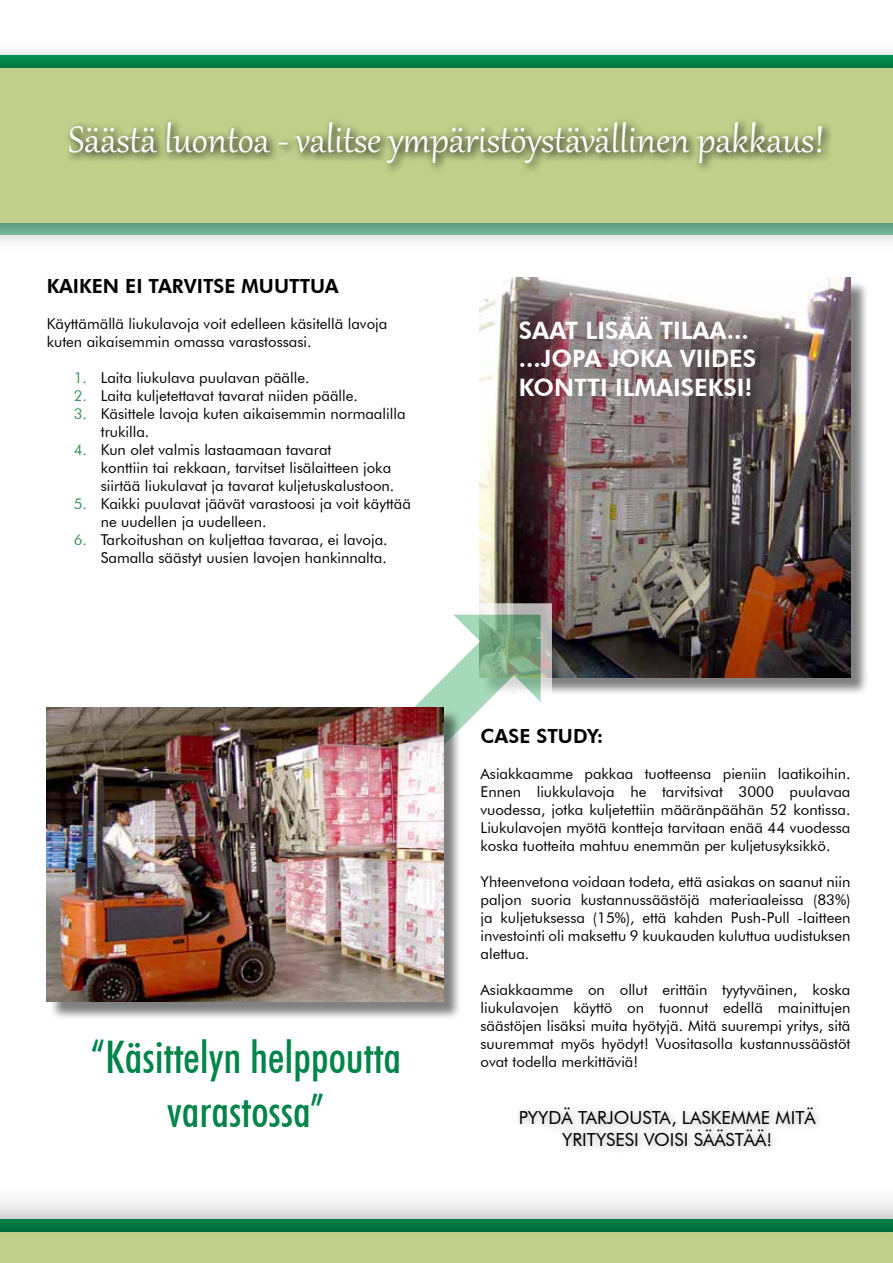
<style>
.page{position:relative;width:893px;height:1263px;background:#fff}
.page>*{position:absolute;margin:0;border:0;box-sizing:border-box;transform-origin:0 0}
.t1{font:45px "Gabriola";color:#fff}
.t2{font:500 condensed 45px "Futura BT";color:#008449}
.t3{font:800 24px/28.8px "Futura BT";color:#fff}
.t4{font:800 19.5px "Futura BT";color:#000}
.t5{font:18px/21.6px "Futura BT";color:#000;text-align:center}
.t6{font:15px/18px "Futura BT";color:#000}
.s1{color:#3f9557}
</style>
<div class="page">
<img style="left:0;top:1201px;width:893px;height:31px">
<div style="left:0;top:1232px;width:893px;height:31px;background:#c0cf8a"></div>
<img style="left:0;top:50px;width:893px;height:191px">
<div style="left:0;top:68px;width:893px;height:155px;background:#c0cf8a"></div>
<svg style="left:68px;top:121px;width:763px;height:49px"></svg>
<div style="left:481px;top:280px;width:388px;height:416px;background:#000;opacity:.5"></div>
<img style="left:479px;top:278px;width:371px;height:399px">
<svg style="left:415px;top:601px;width:139px;height:126px"></svg>
<div style="left:49px;top:709px;width:413px;height:312px;background:#000;opacity:.5"></div>
<img style="left:47px;top:707px;width:397px;height:295px">
<div style="left:514px;top:1101px;width:310px;height:54px;background:#000;opacity:.35"></div>
<h1 class="t1" style="left:68px;top:110px;width:758px">Säästä luontoa - valitse ympäristöystävällinen pakkaus!</h1>
<h3 class="t4" style="left:47px;top:278px;width:294px">KAIKEN EI TARVITSE MUUTTUA</h3>
<p class="t6" style="left:47px;top:316px;width:342px">Käyttämällä liukulavoja voit edelleen käsitellä lavoja kuten aikaisemmin omassa varastossasi.</p>
<p class="t6" style="left:74px;top:370px;width:237px"><span class="s1">1.</span> Laita liukulava puulavan päälle.</p>
<p class="t6" style="left:74px;top:388px;width:286px"><span class="s1">2.</span> Laita kuljetettavat tavarat niiden päälle.</p>
<p class="t6" style="left:101px;top:406px;width:306px;text-indent:-27px"><span class="s1">3.</span> Käsittele lavoja kuten aikaisemmin normaalilla trukilla.</p>
<p class="t6" style="left:101px;top:442px;width:295px;text-indent:-27px"><span class="s1">4.</span> Kun olet valmis lastaamaan tavarat<br>konttiin tai rekkaan, tarvitset lisälaitteen joka siirtää liukulavat ja tavarat kuljetuskalustoon.</p>
<p class="t6" style="left:101px;top:496px;width:312px;text-indent:-27px"><span class="s1">5.</span> Kaikki puulavat jäävät varastoosi ja voit käyttää ne uudellen ja uudelleen.</p>
<p class="t6" style="left:74px;top:532px;width:315px;text-align:right"><span class="s1">6.</span> Tarkoitushan on kuljettaa tavaraa, ei lavoja.<br>Samalla säästyt uusien lavojen hankinnalta.</p>
<h1 class="t2" style="left:91px;top:1039px;width:312px">“Käsittelyn helppoutta</h1>
<h1 class="t2" style="left:167px;top:1093px;width:159px">varastossa”</h1>
<h2 class="t3" style="left:519px;top:318px;width:239px">SAAT LISÄÄ TILAA... ...JOPA JOKA VIIDES<br>KONTTI ILMAISEKSI!</h2>
<h3 class="t4" style="left:480px;top:728px;width:124px">CASE STUDY:</h3>
<p class="t6" style="left:480px;top:766px;width:371px;text-align:justify">Asiakkaamme pakkaa tuotteensa pieniin laatikoihin.<br>Ennen liukkulavoja he tarvitsivat 3000 puulavaa vuodessa, jotka kuljetettiin määränpäähän 52 kontissa.<br>Liukulavojen myötä kontteja tarvitaan enää 44 vuodessa koska tuotteita mahtuu enemmän per kuljetusyksikkö.</p>
<p class="t6" style="left:480px;top:874px;width:371px;text-align:justify">Yhteenvetona voidaan todeta, että asiakas on saanut niin paljon suoria kustannussäästöjä materiaaleissa (83%) ja kuljetuksessa (15%), että kahden Push-Pull -laitteen investointi oli maksettu 9 kuukauden kuluttua uudistuksen alettua.</p>
<p class="t6" style="left:480px;top:982px;width:371px;text-align:justify">Asiakkaamme on ollut erittäin tyytyväinen, koska liukulavojen käyttö on tuonnut edellä mainittujen säästöjen lisäksi muita hyötyjä. Mitä suurempi yritys, sitä suuremmat myös hyödyt! Vuositasolla kustannussäästöt</p>
<p class="t6" style="left:480px;top:1054px;width:159px">ovat todella merkittäviä!</p>
<p class="t5" style="left:519px;top:1108px;width:298px">PYYDÄ TARJOUSTA, LASKEMME MITÄ<br>YRITYSESI VOISI SÄÄSTÄÄ!</p>
</div>
